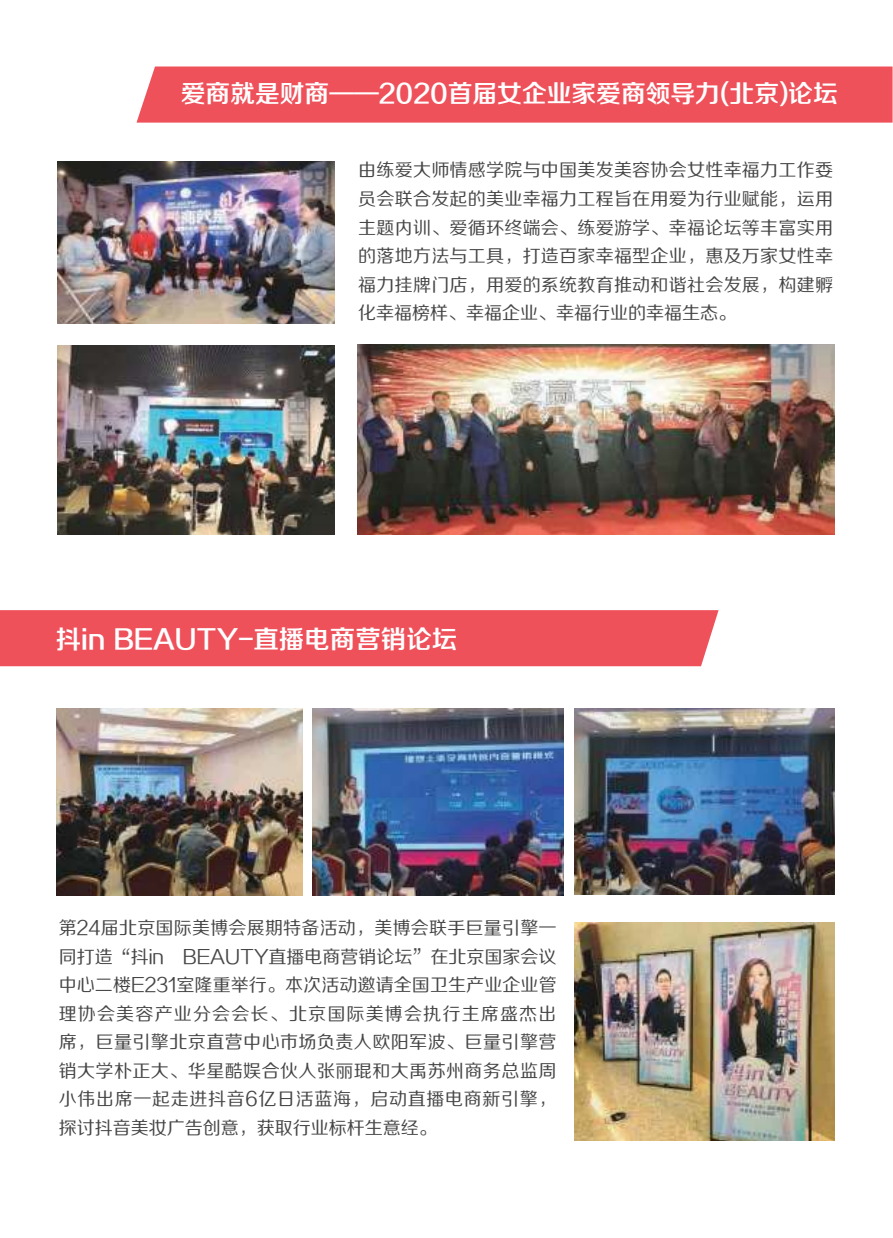
<style>
.page{position:relative;width:893px;height:1238px;background:#fff}
.page>*{position:absolute;margin:0;border:0;box-sizing:border-box;transform-origin:0 0}
.t1{font:25.5px "FZZZHONGJW GB1 0";color:#fff}
.t2{font:24.75px "FZZZHONGJW GB1 0";color:#fff}
.t3{font:18px/28.5px "FZZHJW GB1 0";letter-spacing:.015em;color:#454546;text-align:justify}
</style>
<div class="page">
<div style="left:136px;top:66px;width:757px;height:57px;background:#ef515b"></div>
<div style="left:0;top:610px;width:719px;height:56px;background:#ef515b"></div>
<img style="left:57px;top:161px;width:278px;height:163px">
<img style="left:574px;top:922px;width:261px;height:218px">
<img style="left:574px;top:709px;width:261px;height:185px">
<img style="left:312px;top:709px;width:252px;height:186px">
<img style="left:56px;top:709px;width:246px;height:186px">
<img style="left:357px;top:345px;width:477px;height:189px">
<img style="left:57px;top:345px;width:278px;height:189px">
<h2 class="t2" style="left:181px;top:80px;width:658px">爱商就是财商——2020首届女企业家爱商领导力(北京)论坛</h2>
<p class="t3" style="left:358px;top:157px;width:476px">由练爱大师情感学院与中国美发美容协会女性幸福力工作委员会联合发起的美业幸福力工程旨在用爱为行业赋能，运用主题内训、爱循环终端会、练爱游学、幸福论坛等丰富实用的落地方法与工具，打造百家幸福型企业，惠及万家女性幸福力挂牌门店，用爱的系统教育推动和谐社会发展，构建孵化幸福榜样、幸福企业、幸福行业的幸福生态。</p>
<h1 class="t1" style="left:56px;top:625px;width:403px">抖in BEAUTY-直播电商营销论坛</h1>
<p class="t3" style="left:59px;top:915px;width:499px">第24届北京国际美博会展期特备活动，美博会联手巨量引擎一同打造“抖in BEAUTY直播电商营销论坛”在北京国家会议中心二楼E231室隆重举行。本次活动邀请全国卫生产业企业管理协会美容产业分会会长、北京国际美博会执行主席盛杰出席，巨量引擎北京直营中心市场负责人欧阳军波、巨量引擎营销大学朴正大、华星酷娱合伙人张丽琨和大禹苏州商务总监周小伟出席一起走进抖音6亿日活蓝海，启动直播电商新引擎，探讨抖音美妆广告创意，获取行业标杆生意经。</p>
</div>
